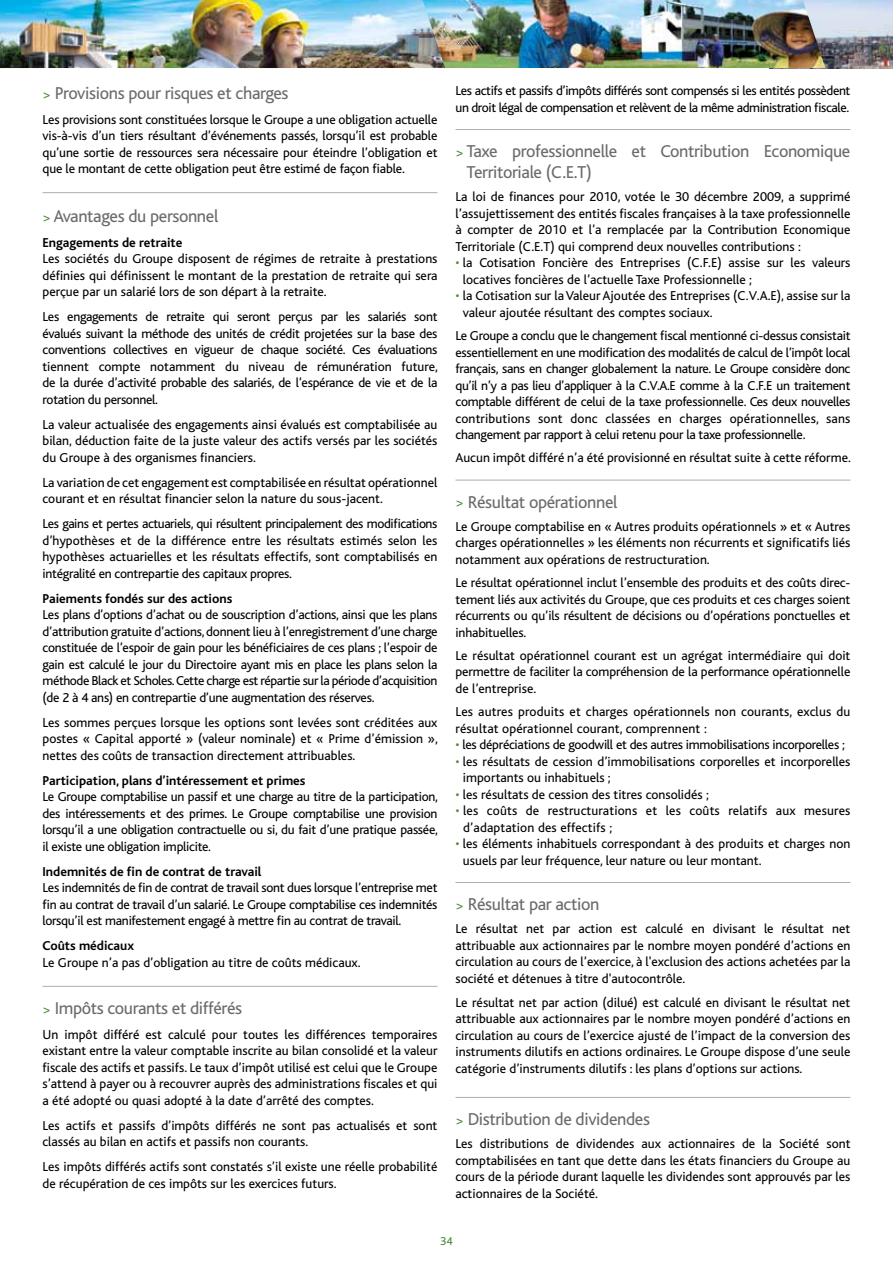
<style>
.page{position:relative;width:893px;height:1263px;background:#fff}
.page>*{position:absolute;margin:0;border:0;box-sizing:border-box;transform-origin:0 0}
.t1{font:18px/21px "Bliss";letter-spacing:-.02em;color:#6a6c6c}
.t2{font:13.5px/16.5px "Bliss";color:#000;text-align:justify}
.t3{font:700 13.5px "Bliss";color:#000}
.t4{font:13.5px/16.5px "Bliss";letter-spacing:-.03em;color:#000}
.t5{font:13.5px "Bliss";letter-spacing:-.02em;color:#000}
.t6{font:12px "Bliss";color:#4e8a3a}
.s1{font-size:13.5px;color:#4e8a3a}
.s2{color:#4e8a3a}
</style>
<div class="page">
<img style="left:825px;top:0;width:68px;height:68px">
<img style="left:445px;top:0;width:380px;height:68px">
<img style="left:0;top:0;width:445px;height:68px">
<hr style="left:43px;top:192px;width:394px;height:1px;background:#abacac">
<hr style="left:43px;top:986px;width:394px;height:1px;background:#abacac">
<hr style="left:455px;top:129px;width:395px;height:1px;background:#abacac">
<hr style="left:455px;top:480px;width:395px;height:1px;background:#abacac">
<hr style="left:455px;top:882px;width:395px;height:1px;background:#abacac">
<hr style="left:455px;top:1097px;width:395px;height:1px;background:#abacac">
<h1 class="t1" style="left:43px;top:83px;width:248px"><span class="s1">&gt;</span> Provisions pour risques et charges</h1>
<p class="t2" style="left:43px;top:111px;width:396px">Les provisions sont constituées lorsque le Groupe a une obligation actuelle vis-à-vis d’un tiers résultant d’événements passés, lorsqu’il est probable qu’une sortie de ressources sera nécessaire pour éteindre l’obligation et que le montant de cette obligation peut être estimé de façon fiable.</p>
<h1 class="t1" style="left:43px;top:206px;width:177px"><span class="s1">&gt;</span> Avantages du personnel</h1>
<p class="t3" style="left:43px;top:235px;width:141px">Engagements de retraite</p>
<p class="t2" style="left:43px;top:251px;width:396px">Les sociétés du Groupe disposent de régimes de retraite à prestations définies qui définissent le montant de la prestation de retraite qui sera perçue par un salarié lors de son départ à la retraite.</p>
<p class="t2" style="left:43px;top:309px;width:397px">Les engagements de retraite qui seront perçus par les salariés sont évalués suivant la méthode des unités de crédit projetées sur la base des conventions collectives en vigueur de chaque société. Ces évaluations tiennent compte notamment du niveau de rémunération future, de la durée d’activité probable des salariés, de l’espérance de vie et de la rotation du personnel.</p>
<p class="t2" style="left:43px;top:416px;width:396px">La valeur actualisée des engagements ainsi évalués est comptabilisée au bilan, déduction faite de la juste valeur des actifs versés par les sociétés du Groupe à des organismes financiers.</p>
<p class="t2" style="left:43px;top:474px;width:396px">La variation de cet engagement est comptabilisée en résultat opérationnel courant et en résultat financier selon la nature du sous-jacent.</p>
<p class="t2" style="left:43px;top:516px;width:396px">Les gains et pertes actuariels, qui résultent principalement des modifications d’hypothèses et de la différence entre les résultats estimés selon les hypothèses actuarielles et les résultats effectifs, sont comptabilisés en intégralité en contrepartie des capitaux propres.</p>
<p class="t3" style="left:43px;top:591px;width:191px">Paiements fondés sur des actions</p>
<p class="t2" style="left:43px;top:607px;width:396px">Les plans d’options d’achat ou de souscription d’actions, ainsi que les plans d’attribution gratuite d’actions, donnent lieu à l’enregistrement d’une charge constituée de l’espoir de gain pour les bénéficiaires de ces plans ; l’espoir de gain est calculé le jour du Directoire ayant mis en place les plans selon la méthode Black et Scholes. Cette charge est répartie sur la période d’acquisition (de 2 à 4 ans) en contrepartie d’une augmentation des réserves.</p>
<p class="t2" style="left:43px;top:714px;width:397px">Les sommes perçues lorsque les options sont levées sont créditées aux postes « Capital apporté » (valeur nominale) et « Prime d’émission », nettes des coûts de transaction directement attribuables.</p>
<p class="t3" style="left:43px;top:773px;width:265px">Participation, plans d’intéressement et primes</p>
<p class="t2" style="left:43px;top:789px;width:397px">Le Groupe comptabilise un passif et une charge au titre de la participation, des intéressements et des primes. Le Groupe comptabilise une provision lorsqu’il a une obligation contractuelle ou si, du fait d’une pratique passée, il existe une obligation implicite.</p>
<p class="t3" style="left:43px;top:864px;width:221px">Indemnités de fin de contrat de travail</p>
<p class="t2" style="left:43px;top:880px;width:396px">Les indemnités de fin de contrat de travail sont dues lorsque l’entreprise met fin au contrat de travail d’un salarié. Le Groupe comptabilise ces indemnités lorsqu’il est manifestement engagé à mettre fin au contrat de travail.</p>
<p class="t3" style="left:43px;top:939px;width:93px">Coûts médicaux</p>
<p class="t2" style="left:43px;top:954px;width:320px">Le Groupe n’a pas d’obligation au titre de coûts médicaux.</p>
<h1 class="t1" style="left:43px;top:998px;width:201px"><span class="s1">&gt;</span> Impôts courants et différés</h1>
<p class="t2" style="left:43px;top:1026px;width:396px">Un impôt différé est calculé pour toutes les différences temporaires existant entre la valeur comptable inscrite au bilan consolidé et la valeur fiscale des actifs et passifs. Le taux d’impôt utilisé est celui que le Groupe s’attend à payer ou à recouvrer auprès des administrations fiscales et qui a été adopté ou quasi adopté à la date d’arrêté des comptes.</p>
<p class="t2" style="left:43px;top:1117px;width:396px">Les actifs et passifs d’impôts différés ne sont pas actualisés et sont classés au bilan en actifs et passifs non courants.</p>
<p class="t2" style="left:43px;top:1159px;width:396px">Les impôts différés actifs sont constatés s’il existe une réelle probabilité de récupération de ces impôts sur les exercices futurs.</p>
<p class="t4" style="left:455px;top:83px;width:396px">Les actifs et passifs d’impôts différés sont compensés si les entités possèdent un droit légal de compensation et relèvent de la même administration fiscale.</p>
<h1 class="t1" style="left:466px;top:141px;width:385px;text-indent:-11px"><span class="s1">&gt;</span> Taxe professionnelle et Contribution Economique<br>Territoriale (C.E.T)</h1>
<p class="t2" style="left:455px;top:189px;width:396px">La loi de finances pour 2010, votée le 30 décembre 2009, a supprimé l’assujettissement des entités fiscales françaises à la taxe professionnelle à compter de 2010 et l’a remplacée par la Contribution Economique Territoriale (C.E.T) qui comprend deux nouvelles contributions :</p>
<p class="t2" style="left:463px;top:255px;width:389px;text-indent:-7px"><span class="s2">•</span> la Cotisation Foncière des Entreprises (C.F.E) assise sur les valeurs locatives foncières de l’actuelle Taxe Professionnelle ;</p>
<p class="t2" style="left:463px;top:288px;width:389px;text-indent:-7px"><span class="s2">•</span> la Cotisation sur la Valeur Ajoutée des Entreprises (C.V.A.E), assise sur la valeur ajoutée résultant des comptes sociaux.</p>
<p class="t2" style="left:455px;top:328px;width:396px">Le Groupe a conclu que le changement fiscal mentionné ci-dessus consistait essentiellement en une modification des modalités de calcul de l’impôt local français, sans en changer globalement la nature. Le Groupe considère donc qu’il n’y a pas lieu d’appliquer à la C.V.A.E comme à la C.F.E un traitement comptable différent de celui de la taxe professionnelle. Ces deux nouvelles contributions sont donc classées en charges opérationnelles, sans changement par rapport à celui retenu pour la taxe professionnelle.</p>
<p class="t2" style="left:455px;top:450px;width:397px">Aucun impôt différé n’a été provisionné en résultat suite à cette réforme.</p>
<h1 class="t1" style="left:455px;top:491px;width:164px"><span class="s1">&gt;</span> Résultat opérationnel</h1>
<p class="t2" style="left:455px;top:518px;width:396px">Le Groupe comptabilise en « Autres produits opérationnels » et « Autres charges opérationnelles » les éléments non récurrents et significatifs liés notamment aux opérations de restructuration.</p>
<p class="t2" style="left:455px;top:575px;width:396px">Le résultat opérationnel inclut l’ensemble des produits et des coûts direc&shy;tement liés aux activités du Groupe, que ces produits et ces charges soient récurrents ou qu’ils résultent de décisions ou d’opérations ponctuelles et inhabituelles.</p>
<p class="t2" style="left:455px;top:647px;width:396px">Le résultat opérationnel courant est un agrégat intermédiaire qui doit permettre de faciliter la compréhension de la performance opérationnelle de l’entreprise.</p>
<p class="t2" style="left:455px;top:704px;width:396px">Les autres produits et charges opérationnels non courants, exclus du résultat opérationnel courant, comprennent :</p>
<p class="t5" style="left:455px;top:738px;width:391px"><span class="s2">•</span> les dépréciations de goodwill et des autres immobilisations incorporelles ;</p>
<p class="t2" style="left:463px;top:753px;width:389px;text-indent:-7px"><span class="s2">•</span> les résultats de cession d’immobilisations corporelles et incorporelles importants ou inhabituels ;</p>
<p class="t2" style="left:455px;top:786px;width:255px"><span class="s2">•</span> les résultats de cession des titres consolidés ;</p>
<p class="t2" style="left:463px;top:803px;width:389px;text-indent:-8px"><span class="s2">•</span> les coûts de restructurations et les coûts relatifs aux mesures d’adaptation des effectifs ;</p>
<p class="t2" style="left:463px;top:836px;width:389px;text-indent:-7px"><span class="s2">•</span> les éléments inhabituels correspondant à des produits et charges non usuels par leur fréquence, leur nature ou leur montant.</p>
<h1 class="t1" style="left:455px;top:894px;width:145px"><span class="s1">&gt;</span> Résultat par action</h1>
<p class="t2" style="left:455px;top:921px;width:396px">Le résultat net par action est calculé en divisant le résultat net attribuable aux actionnaires par le nombre moyen pondéré d’actions en circulation au cours de l’exercice, à l'exclusion des actions achetées par la société et détenues à titre d'autocontrôle.</p>
<p class="t2" style="left:455px;top:994px;width:396px">Le résultat net par action (dilué) est calculé en divisant le résultat net attribuable aux actionnaires par le nombre moyen pondéré d’actions en circulation au cours de l’exercice ajusté de l’impact de la conversion des instruments dilutifs en actions ordinaires. Le Groupe dispose d’une seule catégorie d’instruments dilutifs : les plans d’options sur actions.</p>
<h1 class="t1" style="left:455px;top:1109px;width:196px"><span class="s1">&gt;</span> Distribution de dividendes</h1>
<p class="t2" style="left:455px;top:1136px;width:396px">Les distributions de dividendes aux actionnaires de la Société sont comptabilisées en tant que dette dans les états financiers du Groupe au cours de la période durant laquelle les dividendes sont approuvés par les actionnaires de la Société.</p>
<p class="t6" style="left:440px;top:1235px;width:14px">345</p>
</div>
